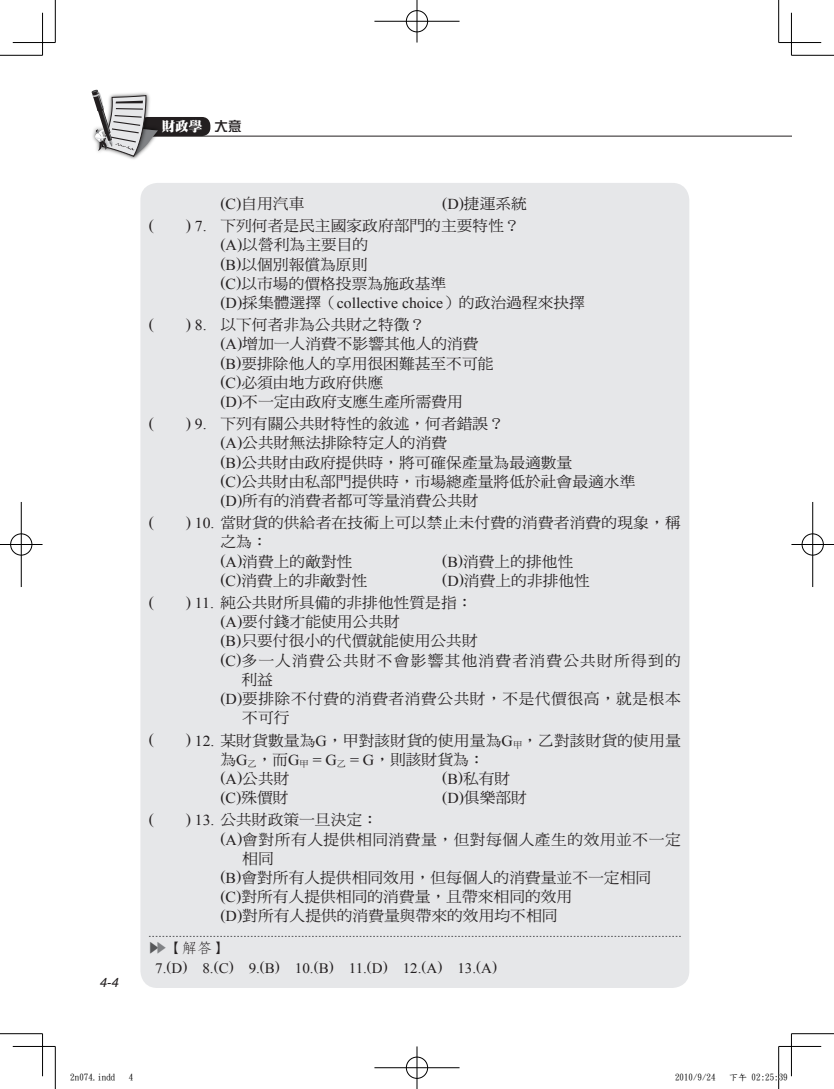
<style>
.page{position:relative;width:834px;height:1089px;background:#fff}
.page>*{position:absolute;margin:0;border:0;box-sizing:border-box;transform-origin:0 0}
.t1{font:15.15px/19.2px "DF Ming Std W5";color:#231f20;scale:1.04 1}
.t2{font:15.15px "DF Ming Std W5";letter-spacing:.03em;color:#231f20;scale:1.04 1}
.t3{font:15.15px "Times New Roman";color:#231f20;scale:1.04 1}
.t4{font:15.15px "DF Ming Std W5";letter-spacing:.075em;color:#231f20;scale:1.04 1}
.t5{font:14.4px "Times New Roman";color:#231f20;scale:1.04 1}
.t6{font:14.4px "DF Fang Song Std W4";color:#231f20;scale:1.04 1}
.t7{font:13.5px "DF Ming Std W12";color:#fff}
.t8{font:italic 13.5px "Swiss 721 BT";color:#231f20}
.t9{font:10.8px "DF Kai Shu Std W5";color:#57585a;scale:1.25 1}
.t10{font:10.8px "DF Kai Shu Std W5";color:#808285;scale:1.25 1}
.t11{font:9px "DF Kai Shu SB Estd BF";color:#000}
.s1{font-family:"DF Zong Yi Std W5";color:#231f20}
.s2{font-family:"Times New Roman"}
.s3{font-family:"DF Ming Std W5"}
</style>
<div class="page">
<hr style="left:140px;top:136px;width:651px;height:1px;background:#231f20">
<div style="left:139px;top:117px;width:71px;height:19px;background:#231f20;border-radius:9px"></div>
<svg style="left:92px;top:90px;width:66px;height:68px"></svg>
<div style="left:140px;top:183px;width:549px;height:805px;background:#e6e7e9;border-radius:17px"></div>
<svg style="left:149px;top:936px;width:531px;height:1px"></svg>
<hr style="left:0;top:55px;width:43px;height:1px;background:#000">
<hr style="left:791px;top:55px;width:42px;height:1px;background:#000">
<hr style="left:0;top:1033px;width:43px;height:1px;background:#000">
<hr style="left:791px;top:1033px;width:42px;height:1px;background:#000">
<hr style="left:55px;top:0;width:1px;height:43px;background:#000">
<hr style="left:55px;top:1046px;width:1px;height:43px;background:#000">
<hr style="left:778px;top:0;width:1px;height:43px;background:#000">
<hr style="left:778px;top:1046px;width:1px;height:43px;background:#000">
<hr style="left:13px;top:42px;width:42px;height:1px;background:#000">
<hr style="left:778px;top:42px;width:43px;height:1px;background:#000">
<hr style="left:13px;top:1046px;width:42px;height:1px;background:#000">
<hr style="left:778px;top:1046px;width:43px;height:1px;background:#000">
<hr style="left:42px;top:13px;width:1px;height:42px;background:#000">
<hr style="left:42px;top:1033px;width:1px;height:43px;background:#000">
<hr style="left:791px;top:13px;width:1px;height:42px;background:#000">
<hr style="left:791px;top:1033px;width:1px;height:43px;background:#000">
<div style="left:405px;top:10px;width:23px;height:23px;border:2px solid #fff;border-radius:50%"></div>
<hr style="left:374px;top:20px;width:85px;height:2px;background:#fff">
<hr style="left:416px;top:0;width:2px;height:43px;background:#fff">
<div style="left:406px;top:10px;width:22px;height:22px;border:1px solid #000;border-radius:50%"></div>
<hr style="left:374px;top:21px;width:85px;height:1px;background:#000">
<hr style="left:416px;top:0;width:1px;height:43px;background:#000">
<div style="left:405px;top:1056px;width:23px;height:23px;border:2px solid #fff;border-radius:50%"></div>
<hr style="left:374px;top:1066px;width:85px;height:2px;background:#fff">
<hr style="left:416px;top:1046px;width:2px;height:43px;background:#fff">
<div style="left:406px;top:1056px;width:22px;height:22px;border:1px solid #000;border-radius:50%"></div>
<hr style="left:374px;top:1067px;width:85px;height:1px;background:#000">
<hr style="left:416px;top:1046px;width:1px;height:43px;background:#000">
<div style="left:10px;top:533px;width:23px;height:23px;border:2px solid #fff;border-radius:50%"></div>
<hr style="left:0;top:543px;width:43px;height:2px;background:#fff">
<hr style="left:20px;top:502px;width:2px;height:85px;background:#fff">
<div style="left:10px;top:533px;width:22px;height:22px;border:1px solid #000;border-radius:50%"></div>
<hr style="left:0;top:544px;width:43px;height:1px;background:#000">
<hr style="left:21px;top:502px;width:1px;height:85px;background:#000">
<div style="left:801px;top:533px;width:23px;height:23px;border:2px solid #fff;border-radius:50%"></div>
<hr style="left:791px;top:543px;width:42px;height:2px;background:#fff">
<hr style="left:811px;top:502px;width:2px;height:85px;background:#fff">
<div style="left:801px;top:533px;width:22px;height:22px;border:1px solid #000;border-radius:50%"></div>
<hr style="left:791px;top:544px;width:42px;height:1px;background:#000">
<hr style="left:812px;top:502px;width:1px;height:85px;background:#000">
<svg style="left:778px;top:1070px;width:2px;height:16px"></svg>
<p class="t7" style="left:162px;top:119px;width:81px">財政學 <span class="s1">大意</span></p>
<p class="t1" style="left:220px;top:194px;width:82px"><span class="s2">(C)</span>自用汽車</p>
<p class="t1" style="left:442px;top:194px;width:83px"><span class="s2">(D)</span>捷運系統</p>
<p class="t3" style="left:149px;top:214px;width:7px">(</p>
<p class="t1" style="left:220px;top:216px;width:289px;text-indent:-35px"><span class="s2">) 7.</span> 下列何者是民主國家政府部門的主要特性？<span class="s2">(A)</span>以營利為主要目的<br><span class="s2">(B)</span>以個別報償為原則<br><span class="s2">(C)</span>以市場的價格投票為施政基準</p>
<p class="t3" style="left:220px;top:293px;width:352px">(D)<span class="s3">採集體選擇（</span>collective choice<span class="s3">）的政治過程來抉擇</span></p>
<p class="t3" style="left:149px;top:313px;width:7px">(</p>
<p class="t1" style="left:220px;top:315px;width:264px;text-indent:-35px"><span class="s2">) 8.</span> 以下何者非為公共財之特徵？<br><span class="s2">(A)</span>增加一人消費不影響其他人的消費<span class="s2">(B)</span>要排除他人的享用很困難甚至不可能<span class="s2">(C)</span>必須由地方政府供應<br><span class="s2">(D)</span>不一定由政府支應生產所需費用</p>
<p class="t3" style="left:149px;top:412px;width:7px">(</p>
<p class="t1" style="left:220px;top:414px;width:400px;text-indent:-35px"><span class="s2">) 9.</span> 下列有關公共財特性的敘述，何者錯誤？<br><span class="s2">(A)</span>公共財無法排除特定人的消費<br><span class="s2">(B)</span>公共財由政府提供時，將可確保產量為最適數量<br><span class="s2">(C)</span>公共財由私部門提供時，市場總產量將低於社會最適水準<span class="s2">(D)</span>所有的消費者都可等量消費公共財</p>
<p class="t3" style="left:149px;top:511px;width:7px">(</p>
<p class="t1" style="left:220px;top:513px;width:444px;text-indent:-35px"><span class="s2">) 10.</span> 當財貨的供給者在技術上可以禁止未付費的消費者消費的現象，稱之為：<br><span class="s2">(A)</span>消費上的敵對性</p>
<p class="t1" style="left:442px;top:551px;width:128px"><span class="s2">(B)</span>消費上的排他性</p>
<p class="t1" style="left:220px;top:570px;width:143px"><span class="s2">(C)</span>消費上的非敵對性</p>
<p class="t1" style="left:442px;top:570px;width:144px"><span class="s2">(D)</span>消費上的非排他性</p>
<p class="t8" style="left:100px;top:974px;width:21px">4-4</p>
<p class="t3" style="left:149px;top:591px;width:7px">(</p>
<p class="t1" style="left:186px;top:593px;width:277px"><span class="s2">) 11.</span> 純公共財所具備的非排他性質是指：</p>
<p class="t1" style="left:220px;top:612px;width:174px"><span class="s2">(A)</span>要付錢才能使用公共財</p>
<p class="t1" style="left:220px;top:631px;width:249px"><span class="s2">(B)</span>只要付很小的代價就能使用公共財</p>
<p class="t4" style="left:220px;top:652px;width:444px"><span class="s2">(C)</span>多一人消費公共財不會影響其他消費者消費公共財所得到的</p>
<p class="t1" style="left:241px;top:669px;width:32px">利益</p>
<p class="t2" style="left:220px;top:690px;width:444px"><span class="s2">(D)</span>要排除不付費的消費者消費公共財，不是代價很高，就是根本</p>
<p class="t1" style="left:242px;top:708px;width:47px">不可行</p>
<p class="t3" style="left:149px;top:728px;width:7px">(</p>
<p class="t1" style="left:220px;top:730px;width:444px;text-indent:-35px"><span class="s2">) 12.</span> 某財貨數量為<span class="s2">G</span>，甲對該財貨的使用量為<span class="s2">G</span><sub>甲</sub>，乙對該財貨的使用量為<span class="s2">G</span><sub>乙</sub>，而<span class="s2">G</span><sub>甲</sub> <span class="s2">= G</span><sub>乙</sub> <span class="s2">= G</span>，則該財貨為：</p>
<p class="t3" style="left:220px;top:767px;width:68px">(A)<span class="s3">公共財</span></p>
<p class="t3" style="left:442px;top:767px;width:67px">(B)<span class="s3">私有財</span></p>
<p class="t3" style="left:220px;top:786px;width:67px">(C)<span class="s3">殊價財</span></p>
<p class="t1" style="left:442px;top:787px;width:83px"><span class="s2">(D)</span>俱樂部財</p>
<p class="t3" style="left:149px;top:808px;width:7px">(</p>
<p class="t1" style="left:186px;top:810px;width:186px"><span class="s2">) 13.</span> 公共財政策一旦決定：</p>
<p class="t2" style="left:220px;top:831px;width:444px"><span class="s2">(A)</span>會對所有人提供相同消費量，但對每個人產生的效用並不一定</p>
<p class="t1" style="left:242px;top:848px;width:32px">相同</p>
<p class="t1" style="left:220px;top:867px;width:415px"><span class="s2">(B)</span>會對所有人提供相同效用，但每個人的消費量並不一定相同</p>
<p class="t1" style="left:220px;top:886px;width:340px"><span class="s2">(C)</span>對所有人提供相同的消費量，且帶來相同的效用</p>
<p class="t1" style="left:220px;top:906px;width:325px"><span class="s2">(D)</span>對所有人提供的消費量與帶來的效用均不相同</p>
<p class="t9" style="left:160px;top:941px;width:12px;rotate:90deg">▲</p>
<p class="t10" style="left:167px;top:941px;width:12px;rotate:90deg">▲</p>
<p class="t6" style="left:167px;top:940px;width:59px">【解答】</p>
<p class="t5" style="left:155px;top:958px;width:330px">7.(D) 8.(C) 9.(B) 10.(B) 11.(D) 12.(A) 13.(A)</p>
<p class="t11" style="left:70px;top:1072px;width:46px">2n074.indd</p>
<p class="t11" style="left:129px;top:1072px;width:6px">4</p>
<p class="t11" style="left:675px;top:1072px;width:42px">2010/9/24</p>
<p class="t11" style="left:729px;top:1072px;width:60px">下午 02:25:39</p>
</div>
